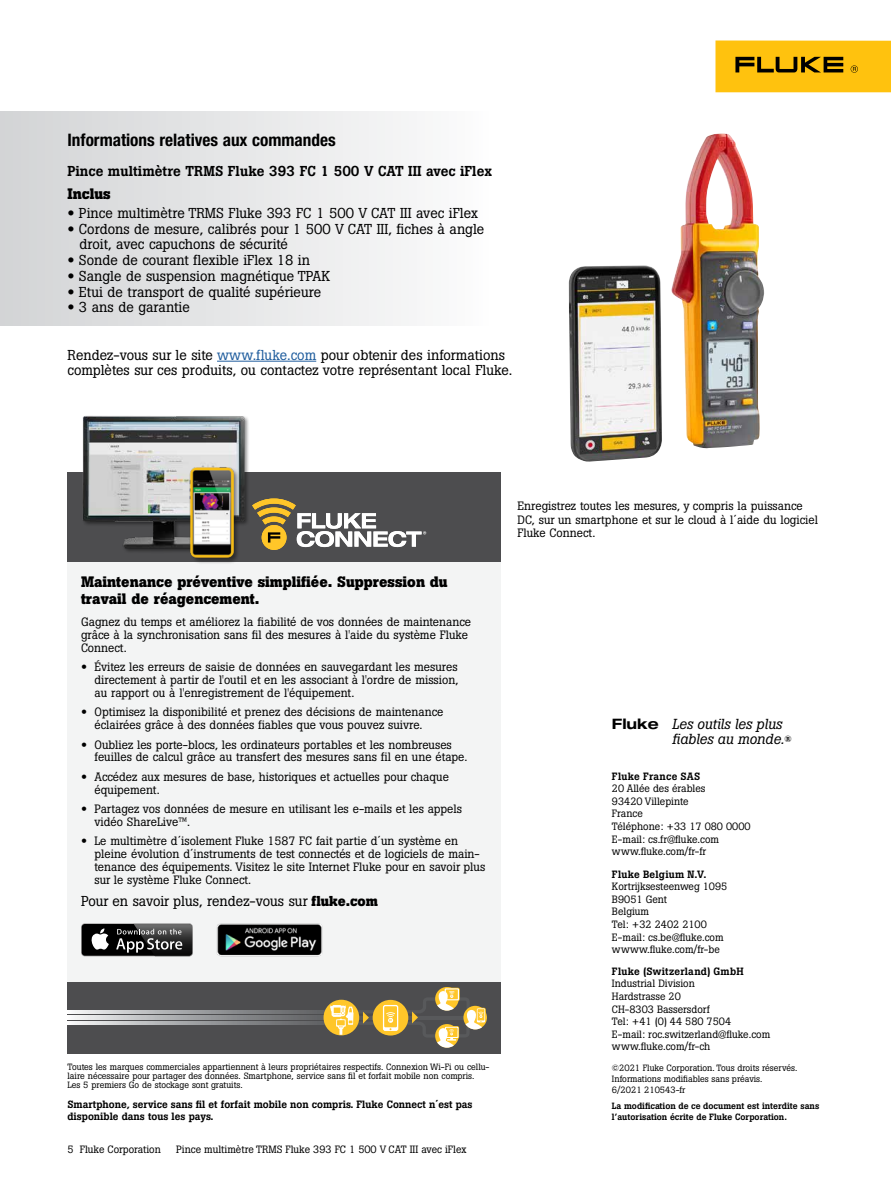
<style>
.page{position:relative;width:891px;height:1188px;background:#fff}
.page>*{position:absolute;margin:0;border:0;box-sizing:border-box;transform-origin:0 0}
.t1{font:700 condensed 17.25px "Helvetica Neue LT Pro";color:#000}
.t2{font:700 15px/16.5px "Boton Pro";color:#000}
.t3{font:italic 14.4px/14.4px "Boton Pro";color:#000}
.t4{font:14.25px/15.8px "Boton Pro";color:#000}
.t5{font:500 14.25px "Boton Pro";color:#000}
.t6{font:12px/12.8px "Boton Pro";color:#000}
.t7{font:10.5px/12.6px "Boton Pro";color:#000}
.t8{font:500 10.5px/12px "Boton Pro";color:#000}
.t9{font:500 10.5px "Boton Pro";letter-spacing:.02em;color:#000}
.t10{font:500 10.5px "Boton Pro";letter-spacing:.025em;color:#000}
.t11{font:9px/9px "Boton Pro";color:#000}
.t12{font:500 9px/10.8px "Boton Pro";color:#000}
.s1{font-family:"Helvetica Neue LT Pro"}
.s2{color:#215e9e}
.s3{font-family:"Helvetica Neue LT Pro";font-weight:700}
.s4{font-weight:700}
.s5{font-family:"Helvetica Neue LT Std";font-weight:700;font-style:normal;font-stretch:expanded}
.s6{font-weight:500;font-style:normal;font-size:9px}
</style>
<div class="page">
<div style="left:716px;top:40px;width:175px;height:52px;background:#ffc20e"></div>
<svg style="left:735px;top:57px;width:108px;height:15px"></svg>
<svg style="left:851px;top:65px;width:7px;height:8px"></svg>
<div style="left:0;top:111px;width:837px;height:214px;background:linear-gradient(to right,#d9dadb,#fff)"></div>
<hr style="left:217px;top:361px;width:99px;height:1px;background:#215e9e">
<img style="left:569px;top:134px;width:195px;height:328px">
<div style="left:68px;top:472px;width:433px;height:582px;background:#4d4d4f"></div>
<div style="left:262px;top:525px;width:24px;height:25px;background:#ffc629;border:1px solid #ffc629;border-radius:50%"></div>
<svg style="left:260px;top:499px;width:166px;height:48px"></svg>
<div style="left:68px;top:562px;width:433px;height:420px;background:#f3f4f4"></div>
<div style="left:81px;top:923px;width:112px;height:33px;background:#a6a5a5;border-radius:4px"></div>
<div style="left:82px;top:924px;width:110px;height:32px;background:#000;border-radius:3px"></div>
<svg style="left:91px;top:928px;width:18px;height:22px"></svg>
<img style="left:133px;top:923px;width:60px;height:33px">
<img style="left:134px;top:924px;width:58px;height:32px">
<svg style="left:116px;top:929px;width:66px;height:24px"></svg>
<img style="left:216px;top:923px;width:107px;height:34px">
<img style="left:68px;top:1010px;width:257px;height:3px">
<img style="left:68px;top:1016px;width:256px;height:3px">
<img style="left:68px;top:1022px;width:257px;height:3px">
<div style="left:324px;top:1000px;width:35px;height:35px;background:#ffc629;border-radius:50%"></div>
<svg style="left:330px;top:988px;width:156px;height:60px"></svg>
<img style="left:82px;top:415px;width:178px;height:137px">
<div style="left:189px;top:467px;width:52px;height:97px;background:#000;opacity:.45"></div>
<img style="left:185px;top:464px;width:51px;height:100px">
<h1 class="t1" style="left:68px;top:130px;width:270px">Informations relatives aux commandes</h1>
<p class="t5" style="left:68px;top:162px;width:426px">Pince multimètre TRMS Fluke 393 FC 1 500 V CAT III avec iFlex</p>
<p class="t2" style="left:68px;top:186px;width:45px">Inclus</p>
<p class="t4" style="left:68px;top:205px;width:412px"><span class="s1">•</span> Pince multimètre TRMS Fluke 393 FC 1 500 V CAT III avec iFlex</p>
<p class="t4" style="left:79px;top:221px;width:406px;text-indent:-12px"><span class="s1">•</span> Cordons de mesure, calibrés pour 1 500 V CAT III, fiches à angle droit, avec capuchons de sécurité</p>
<p class="t4" style="left:68px;top:252px;width:244px"><span class="s1">•</span> Sonde de courant flexible iFlex 18 in</p>
<p class="t4" style="left:68px;top:268px;width:264px"><span class="s1">•</span> Sangle de suspension magnétique TPAK</p>
<p class="t4" style="left:68px;top:284px;width:255px"><span class="s1">•</span> Etui de transport de qualité supérieure</p>
<p class="t4" style="left:68px;top:300px;width:124px"><span class="s1">•</span> 3 ans de garantie</p>
<p class="t4" style="left:68px;top:347px;width:446px">Rendez-vous sur le site <span class="s2">www.fluke.com</span> pour obtenir des informations complètes sur ces produits, ou contactez votre représentant local Fluke.</p>
<p class="t2" style="left:81px;top:574px;width:368px">Maintenance préventive simplifiée. Suppression du travail de réagencement.</p>
<p class="t6" style="left:81px;top:616px;width:392px">Gagnez du temps et améliorez la fiabilité de vos données de maintenance grâce à la synchronisation sans fil des mesures à l'aide du système Fluke<br>Connect.</p>
<p class="t6" style="left:94px;top:661px;width:365px;text-align:justify;text-indent:-14px"><span class="s3">•</span> Évitez les erreurs de saisie de données en sauvegardant les mesures directement à partir de l'outil et en les associant à l'ordre de mission, au rapport ou à l'enregistrement de l'équipement.</p>
<p class="t6" style="left:94px;top:706px;width:350px;text-indent:-14px"><span class="s3">•</span> Optimisez la disponibilité et prenez des décisions de maintenance éclairées grâce à des données fiables que vous pouvez suivre.</p>
<p class="t6" style="left:94px;top:738px;width:374px;text-indent:-14px"><span class="s3">•</span> Oubliez les porte-blocs, les ordinateurs portables et les nombreuses feuilles de calcul grâce au transfert des mesures sans fil en une étape.</p>
<p class="t6" style="left:94px;top:770px;width:356px;text-indent:-14px"><span class="s3">•</span> Accédez aux mesures de base, historiques et actuelles pour chaque équipement.</p>
<p class="t6" style="left:94px;top:803px;width:369px;text-indent:-14px"><span class="s3">•</span> Partagez vos données de mesure en utilisant les e-mails et les appels vidéo ShareLive™.</p>
<p class="t6" style="left:94px;top:835px;width:392px;text-indent:-14px"><span class="s3">•</span> Le multimètre d´isolement Fluke 1587 FC fait partie d´un système en pleine évolution d´instruments de test connectés et de logiciels de main&shy;tenance des équipements. Visitez le site Internet Fluke pour en savoir plus sur le système Fluke Connect.</p>
<p class="t4" style="left:81px;top:893px;width:299px">Pour en savoir plus, rendez-vous sur <span class="s4">fluke.com</span></p>
<p class="t11" style="left:68px;top:1062px;width:424px">Toutes les marques commerciales appartiennent à leurs propriétaires respectifs. Connexion Wi-Fi ou cellu&shy;laire nécessaire pour partager des données. Smartphone, service sans fil et forfait mobile non compris.<br>Les 5 premiers Go de stockage sont gratuits.</p>
<p class="t8" style="left:68px;top:1099px;width:407px">Smartphone, service sans fil et forfait mobile non compris. Fluke Connect n´est pas disponible dans tous les pays.</p>
<p class="t7" style="left:68px;top:1143px;width:95px">5 Fluke Corporation</p>
<p class="t7" style="left:176px;top:1143px;width:292px">Pince multimètre TRMS Fluke 393 FC 1 500 V CAT III avec iFlex</p>
<p class="t6" style="left:518px;top:499px;width:302px;line-height:13.5px">Enregistrez toutes les mesures, y compris la puissance<br>DC, sur un smartphone et sur le cloud à l´aide du logiciel<br>Fluke Connect.</p>
<p class="t3" style="left:672px;top:717px;width:121px;text-indent:-60px"><span class="s5">Fluke</span> Les outils les plus fiables au monde.<span class="s6">®</span></p>
<p class="t10" style="left:612px;top:769px;width:90px">Fluke France SAS</p>
<p class="t7" style="left:612px;top:782px;width:140px">20 Allée des érables<br>93420 Villepinte<br>France<br>Téléphone: +33 17 080 0000<br>E-mail: cs.fr@fluke.com www.fluke.com/fr-fr</p>
<p class="t9" style="left:612px;top:867px;width:96px">Fluke Belgium N.V.</p>
<p class="t7" style="left:612px;top:880px;width:117px">Kortrijksesteenweg 1095<br>B9051 Gent<br>Belgium<br>Tel: +32 2402 2100<br>E-mail: cs.be@fluke.com wwww.fluke.com/fr-be</p>
<p class="t9" style="left:612px;top:964px;width:133px">Fluke (Switzerland) GmbH</p>
<p class="t7" style="left:612px;top:977px;width:160px">Industrial Division<br>Hardstrasse 20<br>CH-8303 Bassersdorf<br>Tel: +41 (0) 44 580 7504<br>E-mail: roc.switzerland@fluke.com www.fluke.com/fr-ch</p>
<p class="t11" style="left:612px;top:1063px;width:187px;line-height:10.8px">©2021 Fluke Corporation. Tous droits réservés.<br>Informations modifiables sans préavis.<br>6/2021 210543-fr</p>
<p class="t12" style="left:612px;top:1101px;width:209px">La modification de ce document est interdite sans l’autorisation écrite de Fluke Corporation.</p>
</div>
